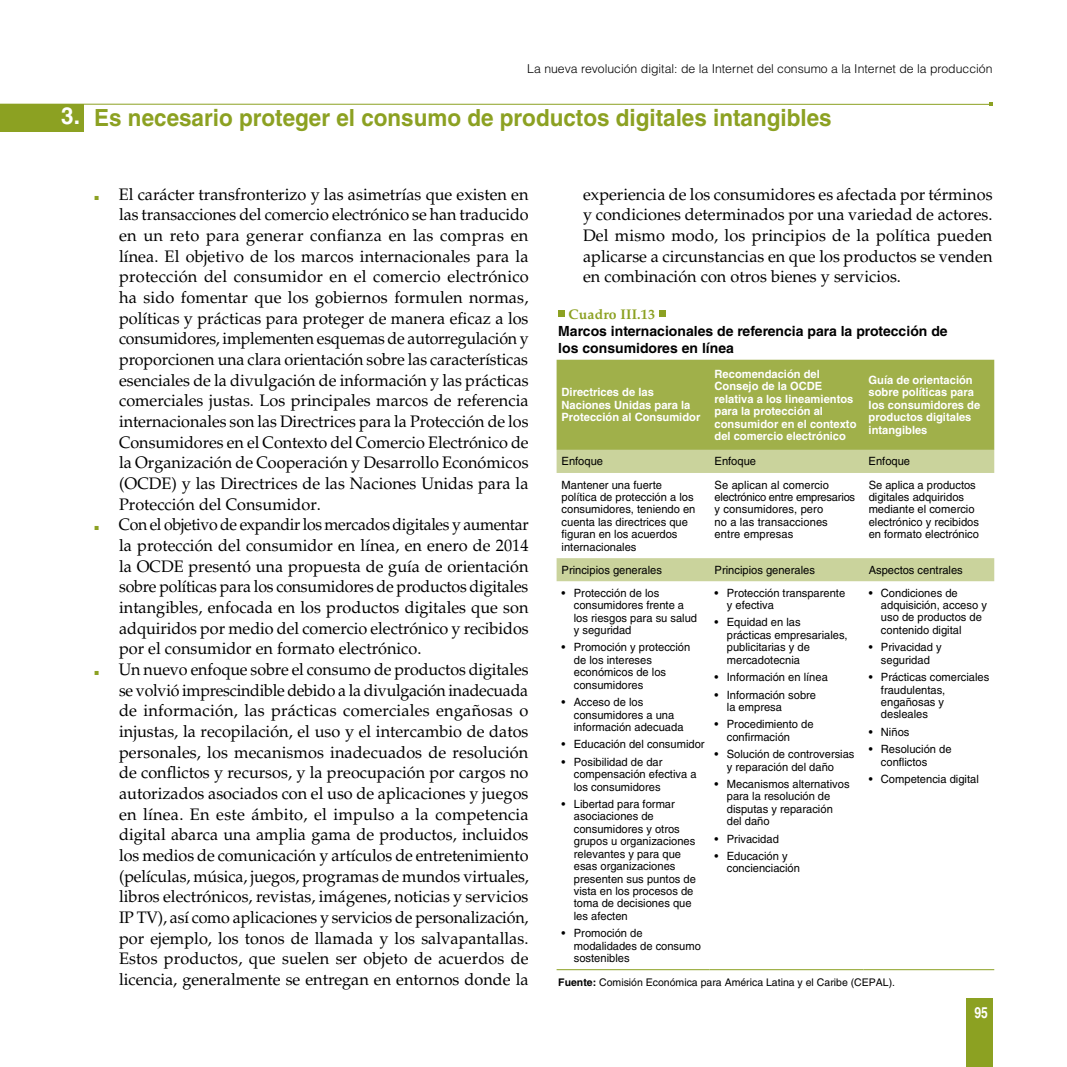
<style>
.page{position:relative;width:1067px;height:1067px;background:#fff}
.page>*{position:absolute;margin:0;border:0;box-sizing:border-box;transform-origin:0 0}
.t1{font:700 23.62px "Helvetica LT Std";color:#8ca122;scale:.95 1}
.t2{font:16.62px/20.7px "Palatino LT Std";color:#000;text-align:justify}
.t3{font:16.62px/20.7px "Palatino LT Std";color:#000;text-align:justify;scale:.95 1}
.t4{font:700 condensed 15.4px "Helvetica";color:#fff;scale:.96 1}
.t5{font:700 14px/16.8px "Helvetica LT Std";color:#000}
.t6{font:700 14px "Palatino LT Std";letter-spacing:.01em;color:#8ca122}
.t7{font:300 12.25px "Helvetica LT Std";color:#000}
.t8{font:11.38px/12.4px "Helvetica LT Std";color:#000}
.t9{font:700 11.38px/12.4px "Helvetica LT Std";color:#fff}
.t10{font:10.5px "Helvetica LT Std";color:#000}
.s1{color:#fff}
.s2{font-family:"Times New Roman";font-weight:700;font-size:8.75px;color:#8ca122}
.s3{font-weight:700}
</style>
<div class="page">
<div style="left:965px;top:998px;width:27px;height:69px;background:#8ca122"></div>
<div style="left:0;top:104px;width:84px;height:28px;background:#8ca122"></div>
<hr style="left:0;top:104px;width:990px;height:1px;background:#8ca122">
<div style="left:558px;top:311px;width:7px;height:6px;background:#8ca122"></div>
<svg style="left:659px;top:311px;width:6px;height:6px"></svg>
<div style="left:556px;top:360px;width:438px;height:90px;background:#a0b04a"></div>
<svg style="left:556px;top:450px;width:438px;height:131px"></svg>
<hr style="left:556px;top:969px;width:153px;height:1px;background:#8ca122">
<hr style="left:709px;top:969px;width:154px;height:1px;background:#8ca122">
<hr style="left:863px;top:969px;width:131px;height:1px;background:#8ca122">
<p class="t7" style="left:527px;top:61px;width:467px">La nueva revolución digital: de la Internet del consumo a la Internet de la producción</p>
<h1 class="t1" style="left:61px;top:103px;width:812px"><span class="s1">3.</span> Es necesario proteger el consumo de productos digitales intangibles</h1>
<p class="t2" style="left:119px;top:184px;width:411px;text-indent:-25px"><span class="s2">■</span> El carácter transfronterizo y las asimetrías que existen en las transacciones del comercio electrónico se han traducido en un reto para generar confianza en las compras en línea. El objetivo de los marcos internacionales para la protección del consumidor en el comercio electrónico ha sido fomentar que los gobiernos formulen normas, políticas y prácticas para proteger de manera eficaz a los consumidores, implementen esquemas de autorregulación y proporcionen una clara orientación sobre las características esenciales de la divulgación de información y las prácticas comerciales justas. Los principales marcos de referencia internacionales son las Directrices para la Protección de los Consumidores en el Contexto del Comercio Electrónico de la Organización de Cooperación y Desarrollo Económicos (OCDE) y las Directrices de las Naciones Unidas para la Protección del Consumidor.</p>
<p class="t3" style="left:119px;top:514px;width:433px;text-indent:-25px"><span class="s2">■</span> Con el objetivo de expandir los mercados digitales y aumentar la protección del consumidor en línea, en enero de 2014 la OCDE presentó una propuesta de guía de orientación sobre políticas para los consumidores de productos digitales intangibles, enfocada en los productos digitales que son adquiridos por medio del comercio electrónico y recibidos por el consumidor en formato electrónico.</p>
<p class="t2" style="left:119px;top:659px;width:411px;text-indent:-25px"><span class="s2">■</span> Un nuevo enfoque sobre el consumo de productos digitales se volvió imprescindible debido a la divulgación inadecuada de información, las prácticas comerciales engañosas o injustas, la recopilación, el uso y el intercambio de datos personales, los mecanismos inadecuados de resolución de conflictos y recursos, y la preocupación por cargos no autorizados asociados con el uso de aplicaciones y juegos en línea. En este ámbito, el impulso a la competencia digital abarca una amplia gama de productos, incluidos los medios de comunicación y artículos de entretenimiento (películas, música, juegos, programas de mundos virtuales, libros electrónicos, revistas, imágenes, noticias y servicios IP TV), así como aplicaciones y servicios de personalización, por ejemplo, los tonos de llamada y los salvapantallas.<br>Estos productos, que suelen ser objeto de acuerdos de licencia, generalmente se entregan en entornos donde la</p>
<p class="t2" style="left:583px;top:184px;width:411px">experiencia de los consumidores es afectada por términos y condiciones determinados por una variedad de actores.<br>Del mismo modo, los principios de la política pueden aplicarse a circunstancias en que los productos se venden en combinación con otros bienes y servicios.</p>
<p class="t6" style="left:568px;top:306px;width:88px">Cuadro III.13</p>
<p class="t5" style="left:558px;top:322px;width:391px">Marcos internacionales de referencia para la protección de los consumidores en línea</p>
<p class="t9" style="left:561px;top:386px;width:140px">Directrices de las<br>Naciones Unidas para la<br>Protección al Consumidor</p>
<p class="t9" style="left:714px;top:367px;width:143px">Recomendación del<br>Consejo de la OCDE relativa a los lineamientos para la protección al consumidor en el contexto del comercio electrónico</p>
<p class="t9" style="left:868px;top:373px;width:113px">Guía de orientación sobre políticas para los consumidores de productos digitales intangibles</p>
<p class="t8" style="left:561px;top:455px;width:43px">Enfoque</p>
<p class="t8" style="left:714px;top:455px;width:43px">Enfoque</p>
<p class="t8" style="left:868px;top:455px;width:43px">Enfoque</p>
<p class="t8" style="left:561px;top:478px;width:135px">Mantener una fuerte política de protección a los consumidores, teniendo en cuenta las directrices que figuran en los acuerdos internacionales</p>
<p class="t8" style="left:714px;top:478px;width:142px">Se aplican al comercio electrónico entre empresarios y consumidores, pero<br>no a las transacciones entre empresas</p>
<p class="t8" style="left:868px;top:478px;width:112px">Se aplica a productos digitales adquiridos mediante el comercio electrónico y recibidos en formato electrónico</p>
<p class="t8" style="left:561px;top:563px;width:102px">Principios generales</p>
<p class="t8" style="left:714px;top:563px;width:102px">Principios generales</p>
<p class="t8" style="left:868px;top:563px;width:96px">Aspectos centrales</p>
<p class="t8" style="left:574px;top:586px;width:125px;text-indent:-12px">• Protección de los consumidores frente a los riesgos para su salud y seguridad</p>
<p class="t8" style="left:574px;top:641px;width:118px;text-indent:-12px">• Promoción y protección de los intereses económicos de los consumidores</p>
<p class="t8" style="left:574px;top:696px;width:111px;text-indent:-12px">• Acceso de los consumidores a una información adecuada</p>
<p class="t8" style="left:561px;top:738px;width:144px">• Educación del consumidor</p>
<p class="t8" style="left:574px;top:755px;width:124px;text-indent:-12px">• Posibilidad de dar compensación efectiva a los consumidores</p>
<p class="t8" style="left:574px;top:797px;width:124px;text-indent:-12px">• Libertad para formar asociaciones de consumidores y otros grupos u organizaciones relevantes y para que esas organizaciones presenten sus puntos de vista en los procesos de toma de decisiones que les afecten</p>
<p class="t8" style="left:574px;top:927px;width:129px;text-indent:-12px">• Promoción de modalidades de consumo sostenibles</p>
<p class="t8" style="left:881px;top:586px;width:107px;text-indent:-12px">• Condiciones de adquisición, acceso y uso de productos de contenido digital</p>
<p class="t8" style="left:868px;top:641px;width:74px;text-align:center">• Privacidad y seguridad</p>
<p class="t8" style="left:881px;top:671px;width:110px;text-indent:-12px">• Prácticas comerciales fraudulentas, engañosas y desleales</p>
<p class="t8" style="left:868px;top:725px;width:42px">• Niños</p>
<p class="t8" style="left:881px;top:743px;width:72px;text-indent:-12px">• Resolución de conflictos</p>
<p class="t8" style="left:868px;top:772px;width:112px">• Competencia digital</p>
<p class="t8" style="left:727px;top:586px;width:120px;text-indent:-12px">• Protección transparente y efectiva</p>
<p class="t8" style="left:727px;top:616px;width:122px;text-indent:-12px">• Equidad en las prácticas empresariales, publicitarias y de mercadotecnia</p>
<p class="t8" style="left:714px;top:671px;width:115px">• Información en línea</p>
<p class="t8" style="left:727px;top:688px;width:91px;text-indent:-12px">• Información sobre la empresa</p>
<p class="t8" style="left:727px;top:718px;width:88px;text-indent:-12px">• Procedimiento de confirmación</p>
<p class="t8" style="left:727px;top:748px;width:129px;text-indent:-12px">• Solución de controversias y reparación del daño</p>
<p class="t8" style="left:727px;top:777px;width:124px;text-indent:-12px">• Mecanismos alternativos para la resolución de disputas y reparación del daño</p>
<p class="t8" style="left:714px;top:832px;width:66px">• Privacidad</p>
<p class="t8" style="left:727px;top:849px;width:75px;text-indent:-12px">• Educación y concienciación</p>
<p class="t10" style="left:558px;top:975px;width:338px"><span class="s3">Fuente:</span> Comisión Económica para América Latina y el Caribe (CEPAL).</p>
<p class="t4" style="left:974px;top:1003px;width:16px">95</p>
</div>
